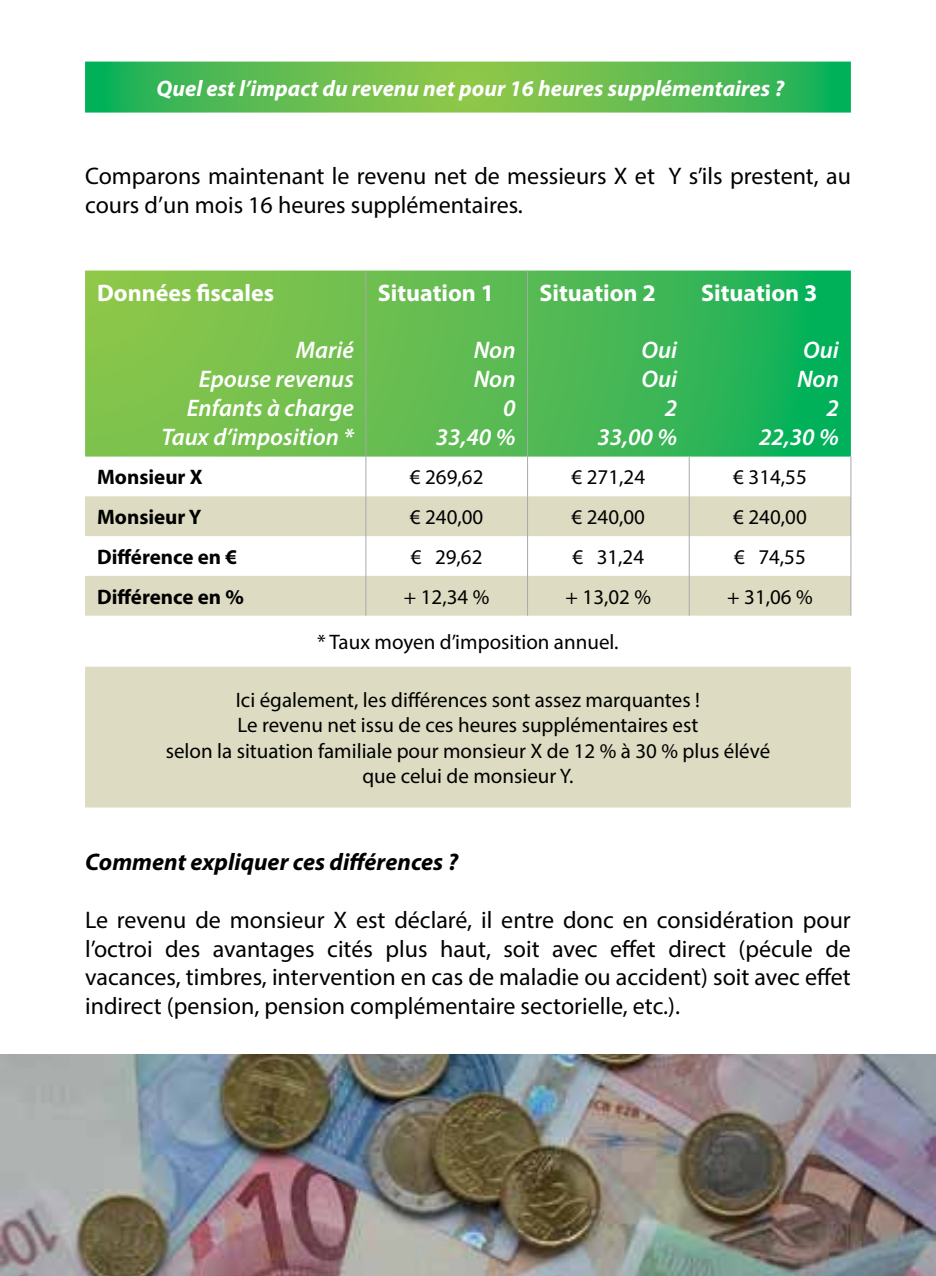
<style>
.page{position:relative;width:936px;height:1276px;background:#fff}
.page>*{position:absolute;margin:0;border:0;box-sizing:border-box;transform-origin:0 0}
.t1{font:24px/28.8px "Myriad Pro";color:#000}
.t2{font:italic 600 24px/28.8px "Myriad Pro";color:#fff;text-align:right}
.t3{font:700 24px "Myriad Pro";color:#fff}
.t4{font:italic 700 24px "Myriad Pro";color:#000}
.t5{font:italic 700 22.5px "Myriad Pro";color:#fff}
.t6{font:21px/25.2px "Myriad Pro";color:#000;text-align:center}
.t7{font:700 21px "Myriad Pro";color:#000}
</style>
<div class="page">
<svg style="left:85px;top:270px;width:765px;height:186px;background:#57bb53"></svg>
<svg style="left:85px;top:496px;width:765px;height:311px;fill:#dddcc2"></svg>
<hr style="left:365px;top:270px;width:1px;height:186px;background:#a7a9ac">
<hr style="left:527px;top:270px;width:1px;height:186px;background:#a7a9ac">
<hr style="left:365px;top:456px;width:1px;height:40px;background:#a7a9ac">
<hr style="left:527px;top:456px;width:1px;height:40px;background:#a7a9ac">
<hr style="left:688px;top:456px;width:1px;height:40px;background:#a7a9ac">
<hr style="left:850px;top:456px;width:1px;height:40px;background:#a7a9ac">
<hr style="left:365px;top:496px;width:1px;height:40px;background:#a7a9ac">
<hr style="left:527px;top:496px;width:1px;height:40px;background:#a7a9ac">
<hr style="left:688px;top:496px;width:1px;height:40px;background:#a7a9ac">
<hr style="left:850px;top:496px;width:1px;height:40px;background:#a7a9ac">
<hr style="left:365px;top:536px;width:1px;height:40px;background:#a7a9ac">
<hr style="left:527px;top:536px;width:1px;height:40px;background:#a7a9ac">
<hr style="left:688px;top:536px;width:1px;height:40px;background:#a7a9ac">
<hr style="left:850px;top:536px;width:1px;height:40px;background:#a7a9ac">
<hr style="left:365px;top:576px;width:1px;height:39px;background:#a7a9ac">
<hr style="left:527px;top:576px;width:1px;height:39px;background:#a7a9ac">
<hr style="left:688px;top:576px;width:1px;height:39px;background:#a7a9ac">
<hr style="left:850px;top:576px;width:1px;height:39px;background:#a7a9ac">
<svg style="left:85px;top:62px;width:765px;height:51px;background:#5abc53"></svg>
<img style="left:0;top:1054px;width:935px;height:222px">
<p class="t5" style="left:157px;top:73px;width:629px">Quel est l’impact du revenu net pour 16 heures supplémentaires ?</p>
<p class="t1" style="left:85px;top:161px;width:767px">Comparons maintenant le revenu net de messieurs X et Y s’ils prestent, au cours d’un mois 16 heures supplémentaires.</p>
<p class="t3" style="left:97px;top:277px;width:179px">Données fiscales</p>
<p class="t2" style="left:161px;top:335px;width:194px">Marié<br>Epouse revenus<br>Enfants à charge<br>Taux d’imposition *</p>
<p class="t3" style="left:378px;top:277px;width:118px">Situation 1</p>
<p class="t2" style="left:435px;top:335px;width:81px">Non<br>Non<br>0<br>33,40 %</p>
<p class="t3" style="left:539px;top:277px;width:118px">Situation 2</p>
<p class="t2" style="left:597px;top:335px;width:81px">Oui<br>Oui<br>2<br>33,00 %</p>
<p class="t3" style="left:701px;top:277px;width:118px">Situation 3</p>
<p class="t2" style="left:759px;top:335px;width:81px">Oui<br>Non<br>2<br>22,30 %</p>
<p class="t7" style="left:97px;top:463px;width:107px">Monsieur X</p>
<p class="t6" style="left:410px;top:464px;width:75px">€ 269,62</p>
<p class="t6" style="left:571px;top:464px;width:75px">€ 271,24</p>
<p class="t6" style="left:733px;top:464px;width:75px">€ 314,55</p>
<p class="t7" style="left:97px;top:503px;width:106px">Monsieur Y</p>
<p class="t6" style="left:410px;top:504px;width:75px">€ 240,00</p>
<p class="t6" style="left:571px;top:504px;width:75px">€ 240,00</p>
<p class="t6" style="left:733px;top:504px;width:75px">€ 240,00</p>
<p class="t7" style="left:97px;top:543px;width:142px">Différence en €</p>
<p class="t6" style="left:411px;top:544px;width:73px">€ 29,62</p>
<p class="t6" style="left:572px;top:544px;width:73px">€ 31,24</p>
<p class="t6" style="left:734px;top:544px;width:73px">€ 74,55</p>
<p class="t7" style="left:97px;top:583px;width:148px">Différence en %</p>
<p class="t6" style="left:404px;top:583px;width:87px">+ 12,34 %</p>
<p class="t6" style="left:565px;top:583px;width:87px">+ 13,02 %</p>
<p class="t6" style="left:727px;top:583px;width:87px">+ 31,06 %</p>
<p class="t6" style="left:317px;top:629px;width:303px">* Taux moyen d’imposition annuel.</p>
<p class="t6" style="left:166px;top:687px;width:606px">Ici également, les différences sont assez marquantes !<br>Le revenu net issu de ces heures supplémentaires est<br>selon la situation familiale pour monsieur X de 12 % à 30 % plus élévé que celui de monsieur Y.</p>
<p class="t4" style="left:85px;top:846px;width:374px">Comment expliquer ces différences ?</p>
<p class="t1" style="left:85px;top:905px;width:767px;text-align:justify">Le revenu de monsieur X est déclaré, il entre donc en considération pour l’octroi des avantages cités plus haut, soit avec effet direct (pécule de vacances, timbres, intervention en cas de maladie ou accident) soit avec effet indirect (pension, pension complémentaire sectorielle, etc.).</p>
</div>
